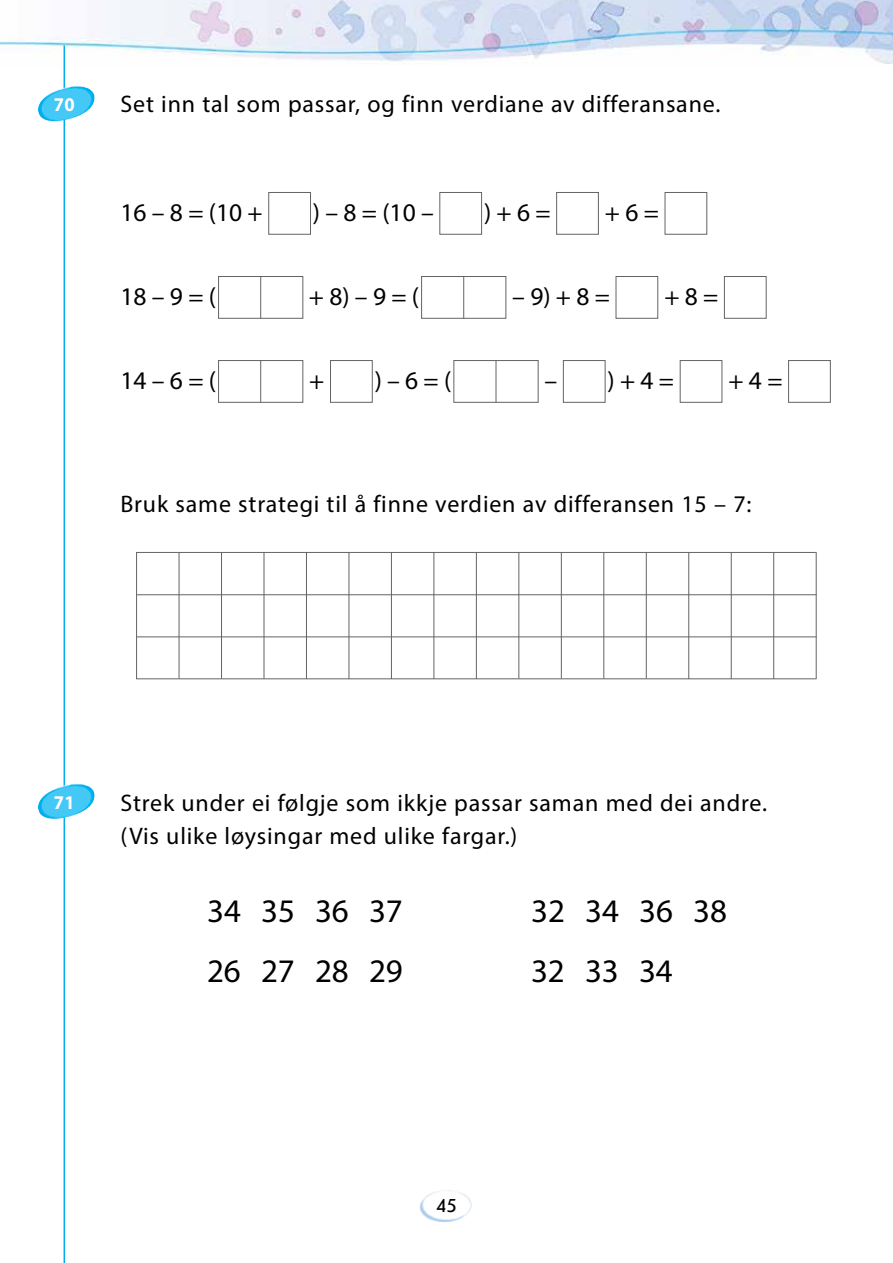
<style>
.page{position:relative;width:893px;height:1263px;background:#fff}
.page>*{position:absolute;margin:0;border:0;box-sizing:border-box;transform-origin:0 0}
.t1{font:33px "Myriad Pro";color:#000}
.t2{font:25.5px "Myriad Pro";color:#000}
.t3{font:24px/33px "Myriad Pro";letter-spacing:.035em;color:#000}
.t4{font:700 19.5px "Myriad Pro";color:#fff;scale:.95 1}
.t5{font:19.5px "Journal Sans C";color:#000}
</style>
<div class="page">
<img style="left:420px;top:1190px;width:52px;height:32px">
<img style="left:0;top:0;width:893px;height:66px">
<hr style="left:64px;top:45px;width:1px;height:1218px;background:#00aeef">
<img style="left:38px;top:86px;width:57px;height:35px">
<div style="left:268px;top:192px;width:43px;height:43px;background:#fff;border:1px solid #636466"></div>
<div style="left:439px;top:192px;width:43px;height:43px;background:#fff;border:1px solid #636466"></div>
<div style="left:556px;top:192px;width:43px;height:43px;background:#fff;border:1px solid #636466"></div>
<div style="left:665px;top:192px;width:42px;height:43px;background:#fff;border:1px solid #636466"></div>
<div style="left:218px;top:276px;width:85px;height:43px;background:#fff;border:1px solid #636466"></div>
<hr style="left:260px;top:276px;width:1px;height:43px;background:#636466">
<div style="left:421px;top:276px;width:85px;height:43px;background:#fff;border:1px solid #636466"></div>
<hr style="left:463px;top:276px;width:1px;height:43px;background:#636466">
<div style="left:616px;top:276px;width:42px;height:43px;background:#fff;border:1px solid #636466"></div>
<div style="left:724px;top:276px;width:42px;height:43px;background:#fff;border:1px solid #636466"></div>
<div style="left:218px;top:360px;width:85px;height:43px;background:#fff;border:1px solid #636466"></div>
<hr style="left:260px;top:360px;width:1px;height:43px;background:#636466">
<div style="left:330px;top:360px;width:43px;height:43px;background:#fff;border:1px solid #636466"></div>
<div style="left:453px;top:360px;width:85px;height:43px;background:#fff;border:1px solid #636466"></div>
<hr style="left:496px;top:360px;width:1px;height:43px;background:#636466">
<div style="left:563px;top:360px;width:42px;height:43px;background:#fff;border:1px solid #636466"></div>
<div style="left:680px;top:360px;width:42px;height:43px;background:#fff;border:1px solid #636466"></div>
<div style="left:788px;top:360px;width:43px;height:43px;background:#fff;border:1px solid #636466"></div>
<hr style="left:816px;top:552px;width:1px;height:127px;background:#636466">
<hr style="left:773px;top:552px;width:1px;height:127px;background:#636466">
<hr style="left:731px;top:552px;width:1px;height:127px;background:#636466">
<hr style="left:688px;top:552px;width:1px;height:127px;background:#636466">
<hr style="left:646px;top:553px;width:1px;height:125px;background:#636466">
<hr style="left:603px;top:553px;width:1px;height:125px;background:#636466">
<hr style="left:561px;top:553px;width:1px;height:125px;background:#636466">
<hr style="left:518px;top:553px;width:1px;height:125px;background:#636466">
<hr style="left:476px;top:552px;width:1px;height:127px;background:#636466">
<hr style="left:433px;top:552px;width:1px;height:127px;background:#636466">
<hr style="left:391px;top:552px;width:1px;height:127px;background:#636466">
<hr style="left:349px;top:552px;width:1px;height:127px;background:#636466">
<hr style="left:306px;top:552px;width:1px;height:127px;background:#636466">
<hr style="left:264px;top:552px;width:1px;height:127px;background:#636466">
<hr style="left:221px;top:553px;width:1px;height:125px;background:#636466">
<hr style="left:136px;top:678px;width:680px;height:1px;background:#636466">
<hr style="left:136px;top:552px;width:680px;height:1px;background:#636466">
<hr style="left:179px;top:553px;width:1px;height:125px;background:#636466">
<hr style="left:136px;top:552px;width:1px;height:127px;background:#636466">
<hr style="left:137px;top:594px;width:680px;height:1px;background:#636466">
<hr style="left:137px;top:636px;width:680px;height:1px;background:#636466">
<img style="left:38px;top:784px;width:57px;height:35px">
<p class="t4" style="left:54px;top:92px;width:24px">70</p>
<p class="t3" style="left:120px;top:87px;width:601px">Set inn tal som passar, og finn verdiane av differansane.</p>
<p class="t2" style="left:120px;top:197px;width:144px">16–8=(10+</p>
<p class="t2" style="left:313px;top:197px;width:122px">)–8=(10–</p>
<p class="t2" style="left:484px;top:197px;width:68px">)+6=</p>
<p class="t2" style="left:605px;top:197px;width:56px">+6=</p>
<p class="t2" style="left:120px;top:281px;width:97px">18–9=(</p>
<p class="t2" style="left:309px;top:281px;width:112px">+8)–9=(</p>
<p class="t2" style="left:512px;top:281px;width:99px">–9)+8=</p>
<p class="t2" style="left:664px;top:281px;width:56px">+8=</p>
<p class="t2" style="left:120px;top:365px;width:97px">14–6=(</p>
<p class="t2" style="left:309px;top:365px;width:17px">+</p>
<p class="t2" style="left:375px;top:365px;width:78px">)–6=(</p>
<p class="t2" style="left:545px;top:365px;width:131px">– )+4=</p>
<p class="t2" style="left:728px;top:365px;width:56px">+4=</p>
<p class="t3" style="left:120px;top:487px;width:632px">Bruk same strategi til å finne verdien av differansen 15 – 7:</p>
<p class="t4" style="left:54px;top:789px;width:24px">71</p>
<p class="t3" style="left:120px;top:786px;width:648px">Strek under ei følgje som ikkje passar saman med dei andre. (Vis ulike løysingar med ulike fargar.)</p>
<h1 class="t1" style="left:207px;top:890px;width:197px">34 35 36 37</h1>
<h1 class="t1" style="left:531px;top:890px;width:197px">32 34 36 38</h1>
<h1 class="t1" style="left:207px;top:951px;width:197px">26 27 28 29</h1>
<h1 class="t1" style="left:531px;top:951px;width:143px">32 33 34</h1>
<p class="t5" style="left:436px;top:1196px;width:22px">45</p>
</div>
